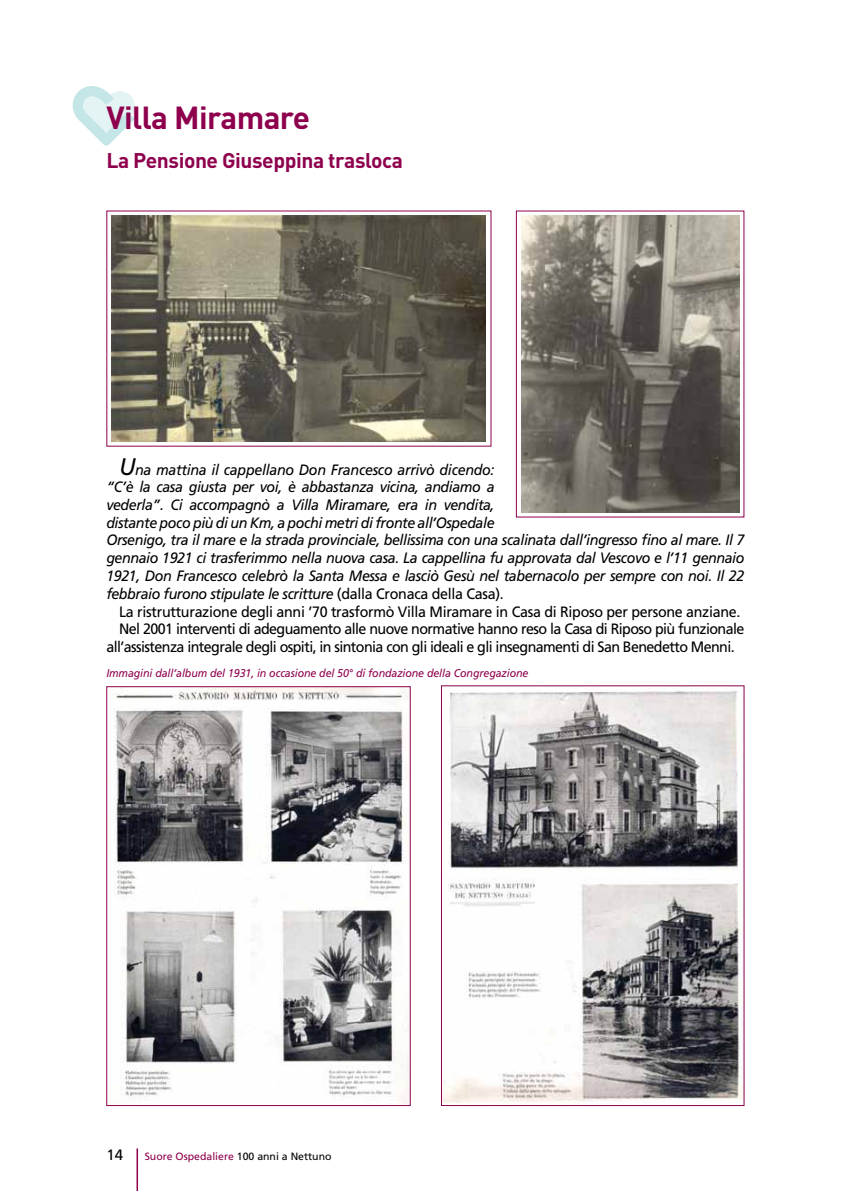
<style>
.page{position:relative;width:851px;height:1191px;background:#fff}
.page>*{position:absolute;margin:0;border:0;box-sizing:border-box;transform-origin:0 0}
.t1{font:700 31.5px "DIN Pro";letter-spacing:-.02em;color:#8e004d}
.t2{font:700 21px "DIN Pro";letter-spacing:-.02em;color:#8e004d}
.t3{font:italic 15px/17.7px "Frutiger LT Std";letter-spacing:-.03em;color:#000;scale:.95 1}
.t4{font:15px "Frutiger LT Std";letter-spacing:-.04em;color:#000;scale:.95 1}
.t5{font:15px "Frutiger LT Std";letter-spacing:-.02em;color:#000;scale:.95 1}
.t6{font:15px "Frutiger LT Std";letter-spacing:-.04em;color:#000}
.t7{font:italic 11.25px "Frutiger LT Std";letter-spacing:-.01em;color:#8e004d;scale:.95 1}
.t8{font:10.5px "Frutiger LT Std";color:#8e004d}
.s1{font-size:24px}
.s2{font-style:normal}
.s3{color:#000}
</style>
<div class="page">
<hr style="left:136px;top:1148px;width:2px;height:43px;background:#8e004d">
<svg style="left:73px;top:86px;width:62px;height:60px"></svg>
<div style="left:106px;top:210px;width:385px;height:236px;background:linear-gradient(to right,#fff,#fff)"></div>
<img style="left:111px;top:216px;width:374px;height:225px">
<img style="left:443px;top:690px;width:299px;height:413px">
<div style="left:441px;top:685px;width:303px;height:421px;border:1px solid #8e004d"></div>
<img style="left:113px;top:688px;width:295px;height:416px">
<div style="left:106px;top:686px;width:304px;height:420px;border:1px solid #8e004d"></div>
<svg style="left:516px;top:210px;width:228px;height:307px"></svg>
<img style="left:521px;top:216px;width:218px;height:296px">
<h1 class="t1" style="left:106px;top:96px;width:205px">Villa Miramare</h1>
<h2 class="t2" style="left:106px;top:146px;width:298px">La Pensione Giuseppina trasloca</h2>
<p class="t3" style="left:106px;top:460px;width:673px;text-indent:13px"><span class="s1">U</span>na mattina il cappellano Don Francesco arrivò dicendo:<br>“C’è la casa giusta per voi, è abbastanza vicina, andiamo a<br>vederla”. Ci accompagnò a Villa Miramare, era in vendita,<br>distante poco più di un Km, a pochi metri di fronte all’Ospedale<br>Orsenigo, tra il mare e la strada provinciale, bellissima con una scalinata dall’ingresso fino al mare. Il 7 gennaio 1921 ci trasferimmo nella nuova casa. La cappellina fu approvata dal Vescovo e l’11 gennaio 1921, Don Francesco celebrò la Santa Messa e lasciò Gesù nel tabernacolo per sempre con noi. Il 22 febbraio furono stipulate le scritture <span class="s2">(dalla Cronaca della Casa).</span></p>
<p class="t5" style="left:119px;top:602px;width:655px">La ristrutturazione degli anni ’70 trasformò Villa Miramare in Casa di Riposo per persone anziane.</p>
<p class="t4" style="left:119px;top:620px;width:659px">Nel 2001 interventi di adeguamento alle nuove normative hanno reso la Casa di Riposo più funzionale</p>
<p class="t4" style="left:106px;top:638px;width:663px">all’assistenza integrale degli ospiti, in sintonia con gli ideali e gli insegnamenti di San Benedetto Menni.</p>
<p class="t7" style="left:106px;top:667px;width:446px">Immagini dall’album del 1931, in occasione del 50° di fondazione della Congregazione</p>
<p class="t6" style="left:106px;top:1145px;width:18px">14</p>
<p class="t8" style="left:145px;top:1150px;width:188px">Suore Ospedaliere <span class="s3">100 anni a Nettuno</span></p>
</div>
